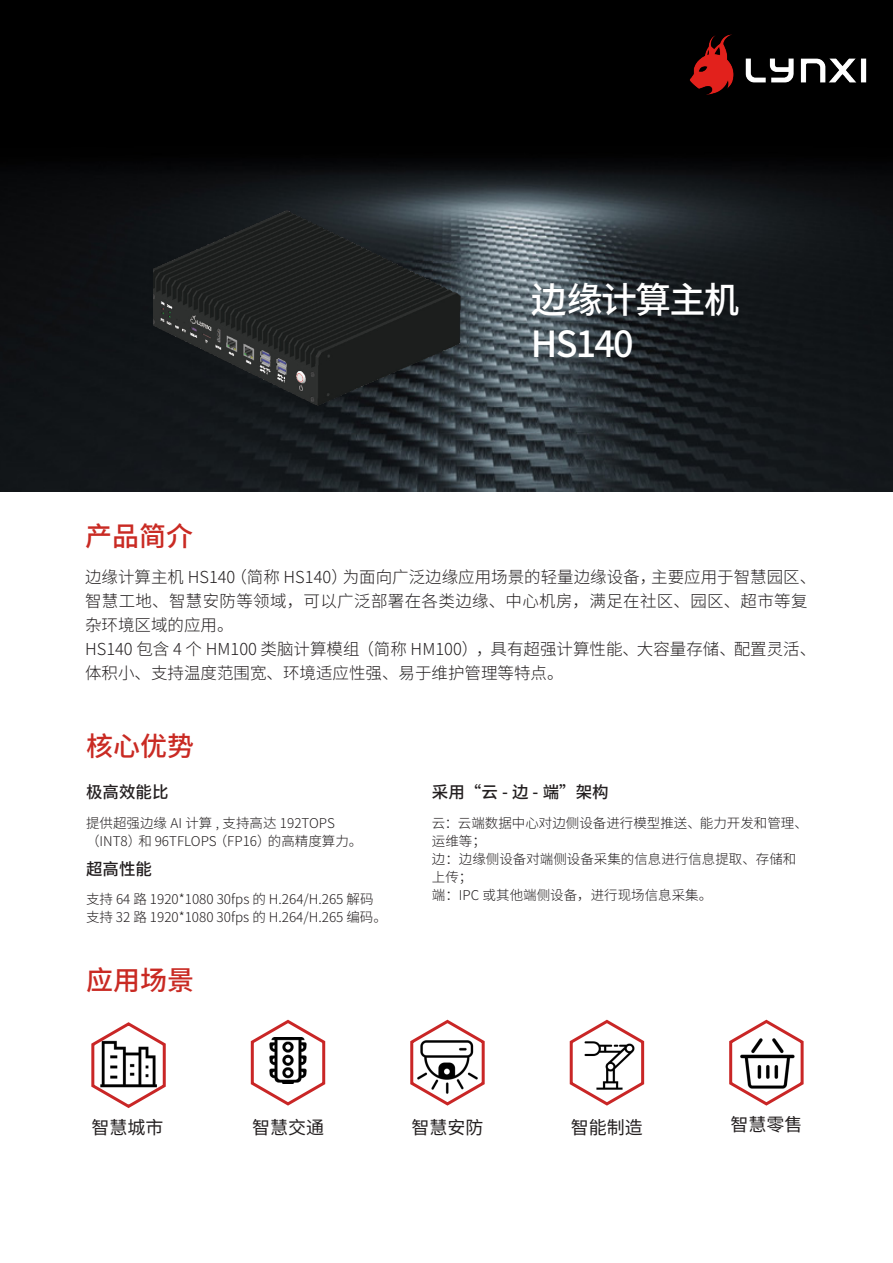
<style>
.page{position:relative;width:893px;height:1263px;background:#fff}
.page>*{position:absolute;margin:0;border:0;box-sizing:border-box;transform-origin:0 0}
.t1{font:500 36px "Source Han Sans SC";letter-spacing:-.05em;color:#fff}
.t2{font:500 27px "Source Han Sans SC";color:#c92a23}
.t3{font:18px "Source Han Sans CN";color:#231f20}
.t4{font:300 16.5px/24px "Source Han Sans CN";color:#231f20}
.t5{font:500 16.5px "Source Han Sans SC";color:#231f20}
.t6{font:300 13.5px/18px "Source Han Sans CN";color:#231f20}
</style>
<div class="page">
<img style="left:0;top:0;width:893px;height:492px">
<svg style="left:91px;top:1022px;width:75px;height:86px"></svg>
<svg style="left:250px;top:1019px;width:76px;height:87px"></svg>
<svg style="left:410px;top:1019px;width:75px;height:87px"></svg>
<svg style="left:569px;top:1019px;width:76px;height:87px"></svg>
<svg style="left:729px;top:1019px;width:75px;height:87px"></svg>
<img style="left:153px;top:173px;width:346px;height:282px">
<img style="left:639px;top:26px;width:254px;height:80px">
<p class="t2" style="left:85px;top:521px;width:109px">产品简介</p>
<p class="t1" style="left:531px;top:280px;width:210px">边缘计算主机</p>
<p class="t1" style="left:531px;top:323px;width:104px">HS140</p>
<p class="t4" style="left:85px;top:566px;width:733px">边缘计算主机 HS140（简称 HS140）为面向广泛边缘应用场景的轻量边缘设备，主要应用于智慧园区、智慧工地、智慧安防等领域，可以广泛部署在各类边缘、中心机房，满足在社区、园区、超市等复杂环境区域的应用。</p>
<p class="t4" style="left:85px;top:638px;width:733px">HS140 包含 4 个 HM100 类脑计算模组（简称 HM100），具有超强计算性能、大容量存储、配置灵活、体积小、支持温度范围宽、环境适应性强、易于维护管理等特点。</p>
<p class="t2" style="left:86px;top:731px;width:109px">核心优势</p>
<p class="t5" style="left:86px;top:783px;width:84px">极高效能比</p>
<p class="t6" style="left:86px;top:814px;width:278px">提供超强边缘 AI 计算 , 支持高达 192TOPS（INT8）和 96TFLOPS（FP16）的高精度算力。</p>
<p class="t5" style="left:86px;top:859px;width:67px">超高性能</p>
<p class="t6" style="left:86px;top:890px;width:289px">支持 64 路 1920*1080 30fps 的 H.264/H.265 解码</p>
<p class="t6" style="left:86px;top:908px;width:302px">支持 32 路 1920*1080 30fps 的 H.264/H.265 编码。</p>
<p class="t2" style="left:86px;top:965px;width:109px">应用场景</p>
<p class="t5" style="left:432px;top:783px;width:178px">采用“云 - 边 - 端”架构</p>
<p class="t6" style="left:432px;top:814px;width:378px">云：云端数据中心对边侧设备进行模型推送、能力开发和管理、运维等；</p>
<p class="t6" style="left:432px;top:850px;width:366px">边：边缘侧设备对端侧设备采集的信息进行信息提取、存储和上传；</p>
<p class="t6" style="left:432px;top:886px;width:282px">端：IPC 或其他端侧设备，进行现场信息采集。</p>
<p class="t3" style="left:91px;top:1117px;width:73px">智慧城市</p>
<p class="t3" style="left:252px;top:1117px;width:73px">智慧交通</p>
<p class="t3" style="left:411px;top:1117px;width:73px">智慧安防</p>
<p class="t3" style="left:571px;top:1117px;width:73px">智能制造</p>
<p class="t3" style="left:730px;top:1115px;width:73px">智慧零售</p>
</div>
